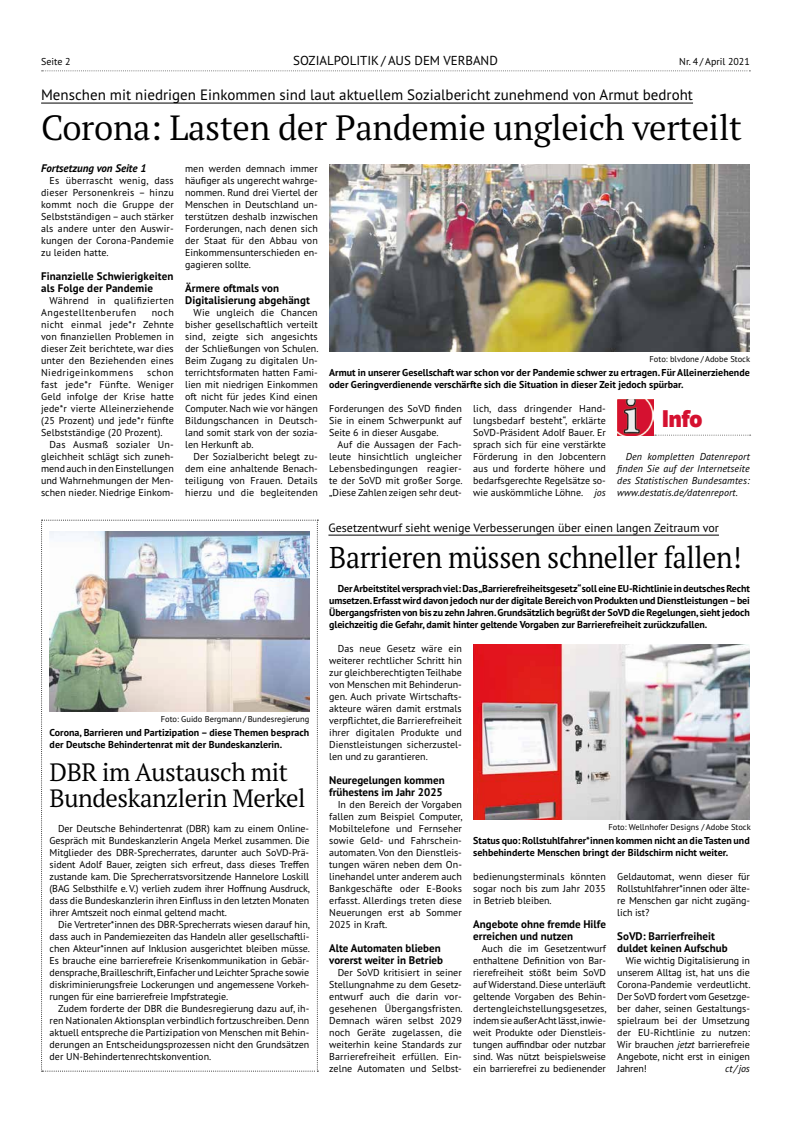
<style>
.page{position:relative;width:791px;height:1134px;background:#fff}
.page>*{position:absolute;margin:0;border:0;box-sizing:border-box;transform-origin:0 0}
.t1{font:35px "PT Serif Pro";letter-spacing:-.01em;color:#000}
.t2{font:30px "PT Serif Pro";letter-spacing:-.015em;color:#000;scale:.94 1}
.t3{font:25px/26px "PT Serif Pro";letter-spacing:-.02em;color:#000}
.t4{font:900 24px "PT Sans Pro";color:#d51130}
.t5{font:15px "PT Sans Pro";color:#000}
.t6{font:13px "PT Sans Pro";color:#000}
.t7{font:12px "PT Sans Pro";color:#000}
.t8{font:700 11px/12px "PT Sans Pro";color:#000}
.t9{font:italic 700 11px "PT Sans Pro";color:#000}
.t10{font:10px/12px "PT Sans Pro";color:#000;text-align:justify}
.t11{font:700 10px/12px "PT Sans Pro";color:#000}
.t12{font:italic 10px/12px "PT Sans Pro";letter-spacing:.01em;color:#000;text-align:justify}
.t13{font:10px/12px "PT Sans Pro";letter-spacing:.035em;color:#000}
.t14{font:8.5px "PT Sans Pro";color:#000}
.s1{font-style:italic}
</style>
<div class="page">
<hr style="left:41px;top:103px;width:652px;height:1px;background:#000">
<img style="left:329px;top:164px;width:421px;height:188px">
<img style="left:473px;top:645px;width:277px;height:175px">
<img style="left:617px;top:400px;width:36px;height:36px">
<svg style="left:655px;top:435px;width:96px;height:1px"></svg>
<svg style="left:41px;top:520px;width:277px;height:551px"></svg>
<img style="left:50px;top:532px;width:259px;height:180px">
<hr style="left:328px;top:535px;width:391px;height:1px;background:#000">
<svg style="left:42px;top:70px;width:708px;height:1px"></svg>
<p class="t10" style="left:41px;top:55px;width:31px">Seite 2</p>
<h3 class="t6" style="left:293px;top:52px;width:206px">SOZIALPOLITIK / AUS DEM VERBAND</h3>
<p class="t10" style="left:679px;top:55px;width:72px">Nr. 4 / April 2021</p>
<h3 class="t5" style="left:41px;top:85px;width:653px">Menschen mit niedrigen Einkommen sind laut aktuellem Sozialbericht zunehmend von Armut bedroht</h3>
<h1 class="t1" style="left:41px;top:104px;width:702px">Corona: Lasten der Pandemie ungleich verteilt</h1>
<p class="t9" style="left:41px;top:161px;width:107px">Fortsetzung von Seite 1</p>
<p class="t10" style="left:41px;top:174px;width:134px;text-indent:9px">Es überrascht wenig, dass dieser Personenkreis – hinzu kommt noch die Gruppe der Selbstständigen – auch stärker als andere unter den Auswir&shy;kungen der Corona-Pandemie zu leiden hatte.</p>
<p class="t8" style="left:41px;top:270px;width:134px">Finanzielle Schwierigkeiten als Folge der Pandemie</p>
<p class="t13" style="left:41px;top:294px;width:134px;text-indent:8px">Während in qualifizierten<br>Angestelltenberufen</p>
<p class="t10" style="left:41px;top:306px;width:134px;text-indent:111px">noch nicht einmal jede*r Zehnte von finanziellen Problemen in dieser Zeit berichtete, war dies unter den Beziehenden eines Niedrigeinkommens</p>
<p class="t10" style="left:41px;top:366px;width:134px;text-indent:106px">schon fast jede*r Fünfte. Weniger Geld infolge der Krise hatte jede*r vierte Alleinerziehende (25 Prozent) und jede*r fünfte Selbstständige (20 Prozent).</p>
<p class="t10" style="left:41px;top:438px;width:134px;text-indent:8px">Das Ausmaß sozialer Un&shy;gleichheit schlägt sich zuneh&shy;mend auch in den Einstellungen und Wahrnehmungen der Men&shy;schen nieder. Niedrige Einkom-</p>
<p class="t10" style="left:185px;top:162px;width:134px">men werden demnach immer häufiger als ungerecht wahrge&shy;nommen. Rund drei Viertel der Menschen in Deutschland un&shy;terstützen deshalb inzwischen Forderungen, nach denen sich der Staat für den Abbau von Einkommensunterschieden en&shy;gagieren sollte.</p>
<p class="t8" style="left:185px;top:282px;width:126px">Ärmere oftmals von<br>Digitalisierung abgehängt</p>
<p class="t10" style="left:185px;top:306px;width:135px;text-indent:8px">Wie ungleich die Chancen bisher gesellschaftlich verteilt sind, zeigte sich angesichts der Schließungen von Schulen.<br>Beim Zugang zu digitalen Un&shy;terrichtsformaten hatten Fami&shy;lien mit niedrigen Einkommen oft nicht für jedes Kind einen Computer. Nach wie vor hängen Bildungschancen in Deutsch&shy;land somit stark von der sozia&shy;len Herkunft ab.</p>
<p class="t10" style="left:185px;top:450px;width:134px;text-indent:8px">Der Sozialbericht belegt zu&shy;dem eine anhaltende Benach&shy;teiligung von Frauen. Details hierzu und die begleitenden</p>
<p class="t14" style="left:161px;top:713px;width:150px">Foto: Guido Bergmann / Bundesregierung</p>
<p class="t11" style="left:50px;top:726px;width:261px">Corona, Barrieren und Partizipation – diese Themen besprach der Deutsche Behindertenrat mit der Bundeskanzlerin.</p>
<h3 class="t3" style="left:50px;top:759px;width:258px">DBR im Austausch mit<br>Bundeskanzlerin Merkel</h3>
<p class="t10" style="left:50px;top:822px;width:262px;text-indent:8px">Der Deutsche Behindertenrat (DBR) kam zu einem Online-Gespräch mit Bundeskanzlerin Angela Merkel zusammen. Die Mitglieder des DBR-Sprecherrates, darunter auch SoVD-Prä&shy;sident Adolf Bauer, zeigten sich erfreut, dass dieses Treffen zustande kam. Die Sprecherratsvorsitzende Hannelore Loskill (BAG Selbsthilfe e. V.) verlieh zudem ihrer Hoffnung Ausdruck, dass die Bundeskanzlerin ihren Einfluss in den letzten Monaten ihrer Amtszeit noch einmal geltend macht.</p>
<p class="t10" style="left:50px;top:918px;width:262px;text-indent:8px">Die Vertreter*innen des DBR-Sprecherrats wiesen darauf hin, dass auch in Pandemiezeiten das Handeln aller gesellschaftli&shy;chen Akteur*innen auf Inklusion ausgerichtet bleiben müsse.<br>Es brauche eine barrierefreie Krisenkommunikation in Gebär&shy;densprache, Brailleschrift, Einfacher und Leichter Sprache sowie diskriminierungsfreie Lockerungen und angemessene Vorkeh&shy;rungen für eine barrierefreie Impfstrategie.</p>
<p class="t10" style="left:50px;top:1002px;width:261px;text-indent:8px">Zudem forderte der DBR die Bundesregierung dazu auf, ih&shy;ren Nationalen Aktionsplan verbindlich fortzuschreiben. Denn aktuell entspreche die Partizipation von Menschen mit Behin&shy;derungen an Entscheidungsprozessen nicht den Grundsätzen der UN-Behindertenrechtskonvention.</p>
<p class="t14" style="left:649px;top:353px;width:102px">Foto: blvdone / Adobe Stock</p>
<p class="t11" style="left:329px;top:366px;width:422px">Armut in unserer Gesellschaft war schon vor der Pandemie schwer zu ertragen. Für Alleinerziehende oder Geringverdienende verschärfte sich die Situation in dieser Zeit jedoch spürbar.</p>
<p class="t10" style="left:329px;top:402px;width:134px">Forderungen des SoVD finden Sie in einem Schwerpunkt auf Seite 6 in dieser Ausgabe.</p>
<p class="t10" style="left:329px;top:438px;width:135px;text-indent:8px">Auf die Aussagen der Fach&shy;leute hinsichtlich ungleicher Lebensbedingungen reagier&shy;te der SoVD mit großer Sorge. „Diese Zahlen zeigen sehr deut-</p>
<p class="t10" style="left:473px;top:402px;width:134px">lich, dass dringender Hand&shy;lungsbedarf besteht“, erklärte SoVD-Präsident Adolf Bauer. Er sprach sich für eine verstärkte Förderung in den Jobcentern aus und forderte höhere und bedarfsgerechte Regelsätze so&shy;wie auskömmliche Löhne. <span class="s1">jos</span></p>
<h3 class="t4" style="left:662px;top:403px;width:42px">Info</h3>
<p class="t12" style="left:617px;top:450px;width:134px;text-indent:8px">Den kompletten Datenreport finden Sie auf der Internetseite des Statistischen Bundesamtes: www.destatis.de/datenreport.</p>
<p class="t7" style="left:328px;top:520px;width:392px">Gesetzentwurf sieht wenige Verbesserungen über einen langen Zeitraum vor</p>
<h2 class="t2" style="left:329px;top:537px;width:440px">Barrieren müssen schneller fallen!</h2>
<p class="t11" style="left:329px;top:582px;width:422px;text-align:justify;text-indent:8px">Der Arbeitstitel versprach viel: Das „Barrierefreiheitsgesetz“ soll eine EU-Richtlinie in deutsches Recht umsetzen. Erfasst wird davon jedoch nur der digitale Bereich von Produkten und Dienstleistungen – bei Übergangsfristen von bis zu zehn Jahren. Grundsätzlich begrüßt der SoVD die Regelungen, sieht jedoch gleichzeitig die Gefahr, damit hinter geltende Vorgaben zur Barrierefreiheit zurückzufallen.</p>
<p class="t10" style="left:329px;top:642px;width:134px;text-indent:8px">Das neue Gesetz wäre ein weiterer rechtlicher Schritt hin zur gleichberechtigten Teilhabe von Menschen mit Behinderun&shy;gen. Auch private Wirtschafts&shy;akteure wären damit erstmals verpflichtet, die Barrierefreiheit ihrer digitalen Produkte und Dienstleistungen sicherzustel&shy;len und zu garantieren.</p>
<p class="t8" style="left:329px;top:774px;width:117px">Neuregelungen kommen frühestens im Jahr 2025</p>
<p class="t10" style="left:329px;top:798px;width:135px;text-indent:8px">In den Bereich der Vorgaben fallen zum Beispiel Computer, Mobiltelefone und Fernseher sowie Geld- und Fahrschein&shy;automaten. Von den Dienstleis&shy;tungen wären neben dem On&shy;linehandel unter anderem auch Bankgeschäfte oder E-Books erfasst. Allerdings treten diese Neuerungen erst ab Sommer 2025 in Kraft.</p>
<p class="t8" style="left:329px;top:942px;width:115px">Alte Automaten blieben vorerst weiter in Betrieb</p>
<p class="t10" style="left:329px;top:966px;width:135px;text-indent:8px">Der SoVD kritisiert in seiner Stellungnahme zu dem Gesetz&shy;entwurf auch die darin vor&shy;gesehenen Übergangsfristen.<br>Demnach wären selbst 2029 noch Geräte zugelassen, die weiterhin keine Standards zur Barrierefreiheit erfüllen. Ein&shy;zelne Automaten und Selbst-</p>
<p class="t14" style="left:608px;top:821px;width:144px">Foto: Wellnhofer Designs / Adobe Stock</p>
<p class="t11" style="left:473px;top:834px;width:278px">Status quo: Rollstuhlfahrer*innen kommen nicht an die Tasten und sehbehinderte Menschen bringt der Bildschirm nicht weiter.</p>
<p class="t10" style="left:617px;top:870px;width:134px">Geldautomat, wenn dieser für Rollstuhlfahrer*innen oder älte&shy;re Menschen gar nicht zugäng&shy;lich ist?</p>
<p class="t8" style="left:617px;top:930px;width:112px">SoVD: Barrierfreiheit duldet keinen Aufschub</p>
<p class="t10" style="left:617px;top:954px;width:135px;text-indent:8px">Wie wichtig Digitalisierung in unserem Alltag ist, hat uns die Corona-Pandemie verdeutlicht.<br>Der SoVD fordert vom Gesetzge&shy;ber daher, seinen Gestaltungs&shy;spielraum bei der Umsetzung der EU-Richtlinie zu nutzen:<br>Wir brauchen <span class="s1">jetzt</span> barrierefreie Angebote, nicht erst in einigen Jahren!</p>
<p class="t10" style="left:473px;top:870px;width:134px">bedienungsterminals könnten sogar noch bis zum Jahr 2035 in Betrieb bleiben.</p>
<p class="t8" style="left:473px;top:918px;width:134px">Angebote ohne fremde Hilfe erreichen und nutzen</p>
<p class="t10" style="left:473px;top:942px;width:135px;text-indent:8px">Auch die im Gesetzentwurf enthaltene Definition von Bar&shy;rierefreiheit stößt beim SoVD auf Widerstand. Diese unterläuft geltende Vorgaben des Behin&shy;dertengleichstellungsgesetzes, indem sie außer Acht lässt,inwie&shy;weit Produkte oder Dienstleis&shy;tungen auffindbar oder nutzbar sind. Was nützt beispielsweise ein barrierefrei zu bedienender</p>
<p class="t12" style="left:725px;top:1062px;width:26px">ct / jos</p>
</div>
